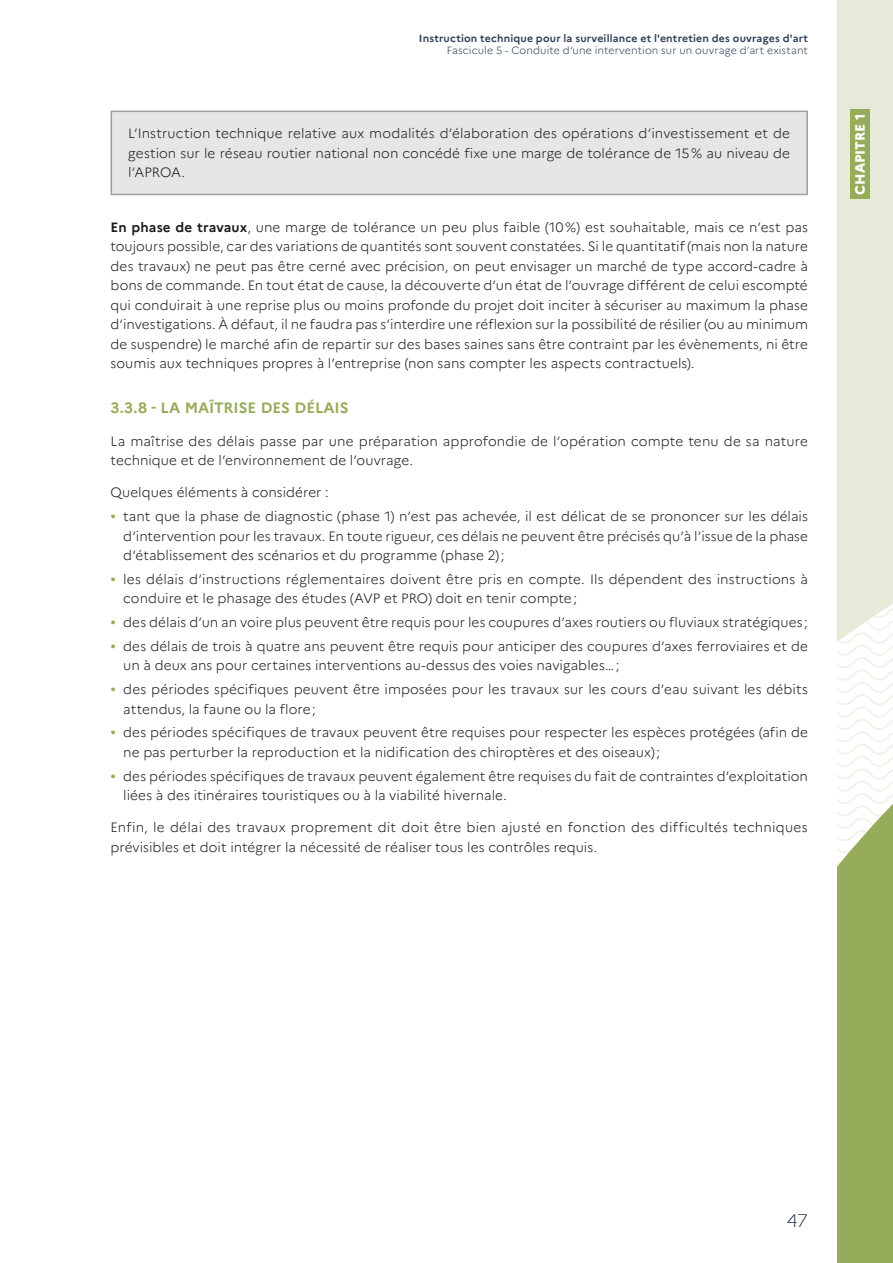
<style>
.page{position:relative;width:893px;height:1263px;background:#fff}
.page>*{position:absolute;margin:0;border:0;box-sizing:border-box;transform-origin:0 0}
.t1{font:100 18px "Marianne";color:#30415b}
.t2{font:700 15px "Marianne";letter-spacing:-.005em;color:#97ac5b}
.TEXTE_courant{font:300 13.5px/19.5px "Marianne";letter-spacing:.005em;color:#1d1d1b}
.ENCART_BLEU_txt{font:300 13.5px/19.5px "Marianne";letter-spacing:.005em;color:#1d1d1b;text-align:justify}
.t3{font:800 13.5px "Marianne";color:#fff}
.t4{font:700 10.5px "Marianne";letter-spacing:.02em;color:#30415b}
.t5{font:300 10.5px "Marianne";letter-spacing:.01em;color:#30415b}
.s1{font-weight:700}
.s2{font-size:18px;color:#97ac5b}
</style>
<div class="page">
<svg style="left:838px;top:0;width:55px;height:1263px;background:#ced7b2"></svg>
<div style="left:850px;top:109px;width:20px;height:90px;background:#97ac5b"></div>
<div style="left:111px;top:111px;width:696px;height:83px;background:#e6e6e6"></div>
<hr style="left:111px;top:111px;width:697px;height:1px;background:#9d9d9d">
<hr style="left:111px;top:112px;width:1px;height:82px;background:#9d9d9d">
<hr style="left:806px;top:112px;width:2px;height:82px;background:#9d9d9d">
<hr style="left:111px;top:194px;width:697px;height:1px;background:#9d9d9d">
<p class="t4" style="left:419px;top:32px;width:390px">Instruction technique pour la surveillance et l'entretien des ouvrages d'art</p>
<p class="t5" style="left:447px;top:44px;width:363px">Fascicule 5 - Conduite d’une intervention sur un ouvrage d’art existant</p>
<p class="ENCART_BLEU_txt" style="left:128px;top:124px;width:663px">L’Instruction technique relative aux modalités d’élaboration des opérations d’investissement et de gestion sur le réseau routier national non concédé fixe une marge de tolérance de 15% au niveau de l’APROA.</p>
<p class="TEXTE_courant" style="left:111px;top:217px;width:699px;text-align:justify"><span class="s1">En phase de travaux</span>, une marge de tolérance un peu plus faible (10%) est souhaitable, mais ce n’est pas toujours possible, car des variations de quantités sont souvent constatées. Si le quantitatif (mais non la nature des travaux) ne peut pas être cerné avec précision, on peut envisager un marché de type accord-cadre à bons de commande. En tout état de cause, la découverte d’un état de l’ouvrage différent de celui escompté qui conduirait à une reprise plus ou moins profonde du projet doit inciter à sécuriser au maximum la phase d’investigations. À défaut, il ne faudra pas s’interdire une réflexion sur la possibilité de résilier (ou au minimum de suspendre) le marché afin de repartir sur des bases saines sans être contraint par les évènements, ni être soumis aux techniques propres à l’entreprise (non sans compter les aspects contractuels).</p>
<p class="t2" style="left:111px;top:399px;width:239px">3.3.8 - LA MAÎTRISE DES DÉLAIS</p>
<p class="TEXTE_courant" style="left:111px;top:431px;width:699px">La maîtrise des délais passe par une préparation approfondie de l’opération compte tenu de sa nature technique et de l’environnement de l’ouvrage.</p>
<p class="TEXTE_courant" style="left:111px;top:483px;width:220px">Quelques éléments à considérer :</p>
<p class="TEXTE_courant" style="left:123px;top:506px;width:686px;text-align:justify;text-indent:-13px"><span class="s2">•</span> tant que la phase de diagnostic (phase 1) n’est pas achevée, il est délicat de se prononcer sur les délais d’intervention pour les travaux. En toute rigueur, ces délais ne peuvent être précisés qu’à l’issue de la phase d’établissement des scénarios et du programme (phase 2);</p>
<p class="TEXTE_courant" style="left:123px;top:569px;width:686px;text-indent:-13px"><span class="s2">•</span> les délais d’instructions réglementaires doivent être pris en compte. Ils dépendent des instructions à conduire et le phasage des études (AVP et PRO) doit en tenir compte;</p>
<p class="TEXTE_courant" style="left:111px;top:612px;width:699px"><span class="s2">•</span> des délais d’un an voire plus peuvent être requis pour les coupures d’axes routiers ou fluviaux stratégiques ;</p>
<p class="TEXTE_courant" style="left:123px;top:636px;width:686px;text-indent:-13px"><span class="s2">•</span> des délais de trois à quatre ans peuvent être requis pour anticiper des coupures d’axes ferroviaires et de un à deux ans pour certaines interventions au-dessus des voies navigables…;</p>
<p class="TEXTE_courant" style="left:123px;top:679px;width:686px;text-indent:-13px"><span class="s2">•</span> des périodes spécifiques peuvent être imposées pour les travaux sur les cours d’eau suivant les débits attendus, la faune ou la flore;</p>
<p class="TEXTE_courant" style="left:123px;top:723px;width:686px;text-indent:-13px"><span class="s2">•</span> des périodes spécifiques de travaux peuvent être requises pour respecter les espèces protégées (afin de ne pas perturber la reproduction et la nidification des chiroptères et des oiseaux);</p>
<p class="TEXTE_courant" style="left:123px;top:766px;width:686px;text-indent:-13px"><span class="s2">•</span> des périodes spécifiques de travaux peuvent également être requises du fait de contraintes d’exploitation liées à des itinéraires touristiques ou à la viabilité hivernale.</p>
<p class="TEXTE_courant" style="left:111px;top:818px;width:699px">Enfin, le délai des travaux proprement dit doit être bien ajusté en fonction des difficultés techniques prévisibles et doit intégrer la nécessité de réaliser tous les contrôles requis.</p>
<p class="t3" style="left:852px;top:195px;width:82px;rotate:-90deg">CHAPITRE 1</p>
<h1 class="t1" style="left:787px;top:1210px;width:23px">47</h1>
</div>
